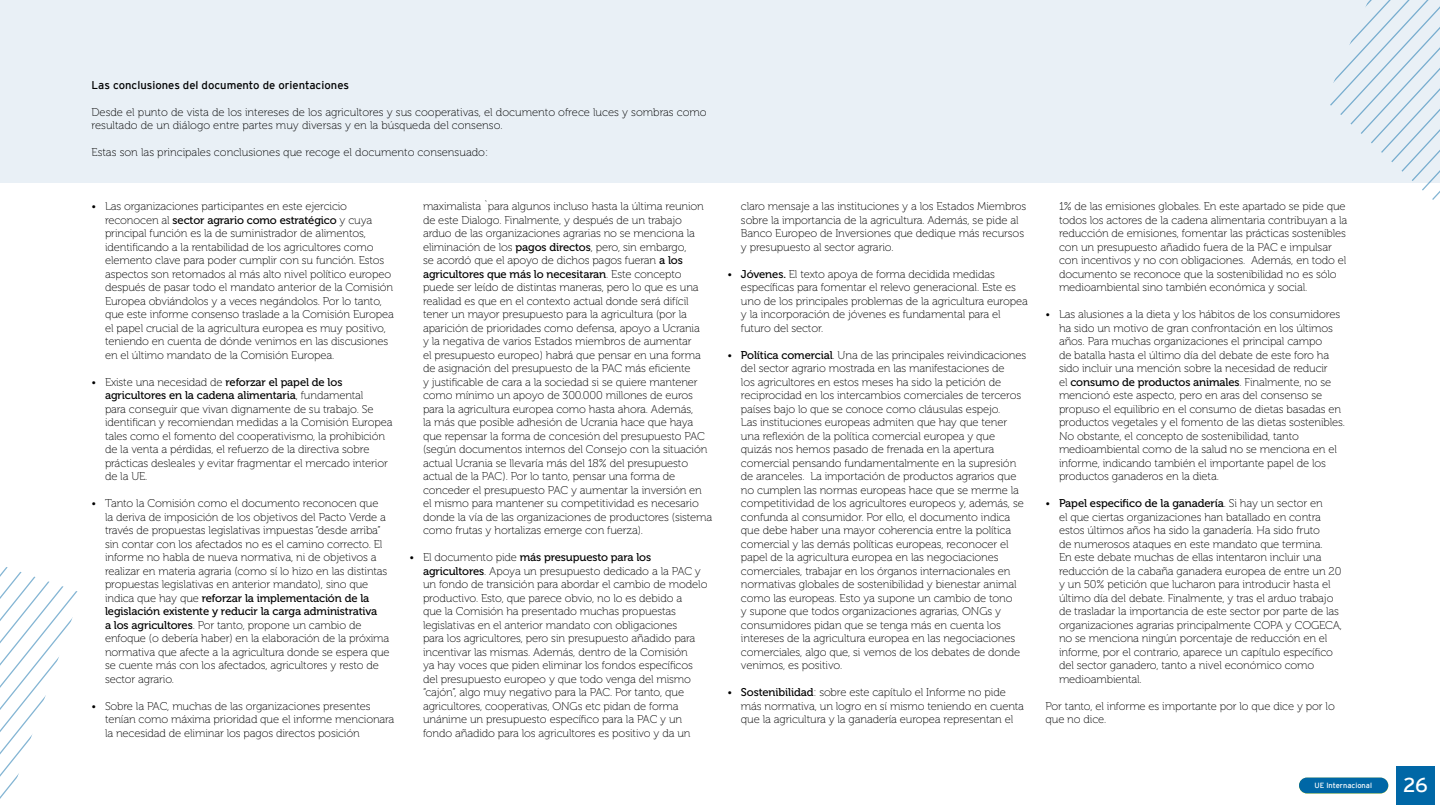
<style>
.page{position:relative;width:1440px;height:810px;background:#fff}
.page>*{position:absolute;margin:0;border:0;box-sizing:border-box;transform-origin:0 0}
.t1{font:20.02px "Interstate";color:#fff}
.t2{font:11.25px/13.5px "Museo 100";letter-spacing:-.01em;color:#000}
.t3{font:11.25px/13.5px "Museo 500";letter-spacing:-.01em;color:#000}
.t4{font:11.25px "Interstate";color:#000}
.t5{font:7.5px "Interstate";color:#fff}
.s1{font-family:"Museo 100"}
.s2{font-family:"Museo 500"}
</style>
<div class="page">
<div style="left:0;top:0;width:1440px;height:182px;background:#e9f0f6"></div>
<svg style="left:0;top:567px;width:78px;height:232px"></svg>
<svg style="left:1305px;top:0;width:135px;height:200px"></svg>
<svg style="left:1299px;top:778px;width:89px;height:16px"></svg>
<div style="left:1396px;top:766px;width:39px;height:39px;background:#0067a6"></div>
<div style="left:1299px;top:778px;width:89px;height:15px;background:#0067a6;border-radius:8px"></div>
<p class="t4" style="left:92px;top:78px;width:259px">Las conclusiones del documento de orientaciones</p>
<p class="t2" style="left:92px;top:105px;width:617px">Desde el punto de vista de los intereses de los agricultores y sus cooperativas, el documento ofrece luces y sombras como resultado de un diálogo entre partes muy diversas y en la búsqueda del consenso.</p>
<p class="t2" style="left:92px;top:146px;width:398px">Estas son las principales conclusiones que recoge el documento consensuado:</p>
<p class="t2" style="left:92px;top:200px;width:257px">• Las organizaciones participantes en este ejercicio</p>
<p class="t3" style="left:105px;top:213px;width:269px"><span class="s1">reconocen al</span> sector agrario como estratégico <span class="s1">y cuya</span></p>
<p class="t2" style="left:105px;top:227px;width:290px">principal función es la de suministrador de alimentos, identificando a la rentabilidad de los agricultores como elemento clave para poder cumplir con su función. Estos aspectos son retomados al más alto nivel político europeo después de pasar todo el mandato anterior de la Comisión Europea obviándolos y a veces negándolos. Por lo tanto, que este informe consenso traslade a la Comisión Europea el papel crucial de la agricultura europea es muy positivo, teniendo en cuenta de dónde venimos en las discusiones en el último mandato de la Comisión Europea.</p>
<p class="t2" style="left:92px;top:375px;width:252px">• Existe una necesidad de <span class="s2">reforzar el papel de los</span></p>
<p class="t3" style="left:105px;top:389px;width:260px">agricultores en la cadena alimentaria<span class="s1">, fundamental</span></p>
<p class="t2" style="left:105px;top:402px;width:289px">para conseguir que vivan dignamente de su trabajo. Se identifican y recomiendan medidas a la Comisión Europea tales como el fomento del cooperativismo, la prohibición de la venta a pérdidas, el refuerzo de la directiva sobre prácticas desleales y evitar fragmentar el mercado interior de la UE.</p>
<p class="t2" style="left:105px;top:497px;width:284px;text-indent:-14px">• Tanto la Comisión como el documento reconocen que la deriva de imposición de los objetivos del Pacto Verde a través de propuestas legislativas impuestas “desde arriba” sin contar con los afectados no es el camino correcto. El informe no habla de nueva normativa, ni de objetivos a realizar en materia agraria (como sí lo hizo en las distintas propuestas legislativas en anterior mandato), sino que</p>
<p class="t3" style="left:105px;top:591px;width:274px"><span class="s1">indica que hay que</span> reforzar la implementación de la legislación existente y reducir la carga administrativa</p>
<p class="t2" style="left:105px;top:618px;width:286px"><span class="s2">a los agricultores</span>. Por tanto, propone un cambio de enfoque (o debería haber) en la elaboración de la próxima normativa que afecte a la agricultura donde se espera que se cuente más con los afectados, agricultores y resto de sector agrario.</p>
<p class="t2" style="left:105px;top:699px;width:291px;text-indent:-14px">• Sobre la PAC, muchas de las organizaciones presentes tenían como máxima prioridad que el informe mencionara la necesidad de eliminar los pagos directos posición</p>
<p class="t2" style="left:423px;top:200px;width:282px">maximalista `para algunos incluso hasta la última reunion de este Dialogo. Finalmente, y después de un trabajo arduo de las organizaciones agrarias no se menciona la eliminación de los <span class="s2">pagos directos</span>, pero, sin embargo,<br>se acordó que el apoyo de dichos pagos fueran <span class="s2">a los</span></p>
<p class="t3" style="left:423px;top:267px;width:260px">agricultores que más lo necesitaran<span class="s1">. Este concepto</span></p>
<p class="t2" style="left:423px;top:281px;width:291px">puede ser leído de distintas maneras, pero lo que es una realidad es que en el contexto actual donde será difícil tener un mayor presupuesto para la agricultura (por la aparición de prioridades como defensa, apoyo a Ucrania<br>y la negativa de varios Estados miembros de aumentar<br>el presupuesto europeo) habrá que pensar en una forma de asignación del presupuesto de la PAC más eficiente<br>y justificable de cara a la sociedad si se quiere mantener como mínimo un apoyo de 300.000 millones de euros para la agricultura europea como hasta ahora. Además,<br>la más que posible adhesión de Ucrania hace que haya que repensar la forma de concesión del presupuesto PAC (según documentos internos del Consejo con la situación actual Ucrania se llevaría más del 18% del presupuesto actual de la PAC). Por lo tanto, pensar una forma de conceder el presupuesto PAC y aumentar la inversión en el mismo para mantener su competitividad es necesario donde la vía de las organizaciones de productores (sistema como frutas y hortalizas emerge con fuerza).</p>
<p class="t3" style="left:410px;top:551px;width:243px"><span class="s1">• El documento pide</span> más presupuesto para los</p>
<p class="t2" style="left:423px;top:564px;width:286px"><span class="s2">agricultores</span>. Apoya un presupuesto dedicado a la PAC y un fondo de transición para abordar el cambio de modelo productivo. Esto, que parece obvio, no lo es debido a<br>que la Comisión ha presentado muchas propuestas legislativas en el anterior mandato con obligaciones<br>para los agricultores, pero sin presupuesto añadido para incentivar las mismas. Además, dentro de la Comisión<br>ya hay voces que piden eliminar los fondos específicos del presupuesto europeo y que todo venga del mismo “cajón”, algo muy negativo para la PAC. Por tanto, que agricultores, cooperativas, ONGs etc pidan de forma unánime un presupuesto específico para la PAC y un fondo añadido para los agricultores es positivo y da un</p>
<p class="t2" style="left:741px;top:200px;width:287px">claro mensaje a las instituciones y a los Estados Miembros sobre la importancia de la agricultura. Además, se pide al Banco Europeo de Inversiones que dedique más recursos y presupuesto al sector agrario.</p>
<p class="t2" style="left:741px;top:267px;width:288px;text-indent:-14px">• <span class="s2">Jóvenes.</span> El texto apoya de forma decidida medidas específicas para fomentar el relevo generacional. Este es uno de los principales problemas de la agricultura europea y la incorporación de jóvenes es fundamental para el futuro del sector.</p>
<p class="t2" style="left:741px;top:348px;width:287px;text-indent:-14px">• <span class="s2">Política comercial</span>. Una de las principales reivindicaciones del sector agrario mostrada en las manifestaciones de<br>los agricultores en estos meses ha sido la petición de reciprocidad en los intercambios comerciales de terceros países bajo lo que se conoce como cláusulas espejo.<br>Las instituciones europeas admiten que hay que tener una reflexión de la política comercial europea y que quizás nos hemos pasado de frenada en la apertura comercial pensando fundamentalmente en la supresión de aranceles. La importación de productos agrarios que no cumplen las normas europeas hace que se merme la competitividad de los agricultores europeos y, además, se confunda al consumidor. Por ello, el documento indica que debe haber una mayor coherencia entre la política comercial y las demás políticas europeas, reconocer el papel de la agricultura europea en las negociaciones comerciales, trabajar en los órganos internacionales en normativas globales de sostenibilidad y bienestar animal como las europeas. Esto ya supone un cambio de tono<br>y supone que todos organizaciones agrarias, ONGs y consumidores pidan que se tenga más en cuenta los intereses de la agricultura europea en las negociaciones comerciales, algo que, si vemos de los debates de donde venimos, es positivo.</p>
<p class="t2" style="left:741px;top:686px;width:285px;text-indent:-14px">• <span class="s2">Sostenibilidad</span>: sobre este capítulo el Informe no pide más normativa, un logro en sí mismo teniendo en cuenta que la agricultura y la ganadería europea representan el</p>
<p class="t2" style="left:1059px;top:200px;width:290px">1% de las emisiones globales. En este apartado se pide que todos los actores de la cadena alimentaria contribuyan a la reducción de emisiones, fomentar las prácticas sostenibles con un presupuesto añadido fuera de la PAC e impulsar con incentivos y no con obligaciones. Además, en todo el documento se reconoce que la sostenibilidad no es sólo medioambiental sino también económica y social.</p>
<p class="t2" style="left:1046px;top:308px;width:296px;text-align:center">• Las alusiones a la dieta y los hábitos de los consumidores ha sido un motivo de gran confrontación en los últimos años. Para muchas organizaciones el principal campo<br>de batalla hasta el último día del debate de este foro ha<br>sido incluir una mención sobre la necesidad de reducir</p>
<p class="t3" style="left:1059px;top:375px;width:274px"><span class="s1">el</span> consumo de productos animales<span class="s1">. Finalmente, no se</span></p>
<p class="t2" style="left:1059px;top:389px;width:288px">mencionó este aspecto, pero en aras del consenso se propuso el equilibrio en el consumo de dietas basadas en productos vegetales y el fomento de las dietas sostenibles.<br>No obstante, el concepto de sostenibilidad, tanto medioambiental como de la salud no se menciona en el informe, indicando también el importante papel de los productos ganaderos en la dieta.</p>
<p class="t3" style="left:1046px;top:497px;width:279px"><span class="s1">•</span> Papel especifico de la ganadería<span class="s1">. Si hay un sector en</span></p>
<p class="t2" style="left:1059px;top:510px;width:285px">el que ciertas organizaciones han batallado en contra estos últimos años ha sido la ganadería. Ha sido fruto<br>de numerosos ataques en este mandato que termina.<br>En este debate muchas de ellas intentaron incluir una reducción de la cabaña ganadera europea de entre un 20 y un 50% petición que lucharon para introducir hasta el último día del debate. Finalmente, y tras el arduo trabajo de trasladar la importancia de este sector por parte de las organizaciones agrarias principalmente COPA y COGECA, no se menciona ningún porcentaje de reducción en el informe, por el contrario, aparece un capítulo específico del sector ganadero, tanto a nivel económico como medioambiental.</p>
<p class="t2" style="left:1046px;top:699px;width:291px">Por tanto, el informe es importante por lo que dice y por lo que no dice.</p>
<p class="t5" style="left:1329px;top:782px;width:31px">Editorial</p>
<h1 class="t1" style="left:1403px;top:774px;width:26px">26</h1>
<p class="t5" style="left:1315px;top:781px;width:59px">UE Internacional</p>
</div>
